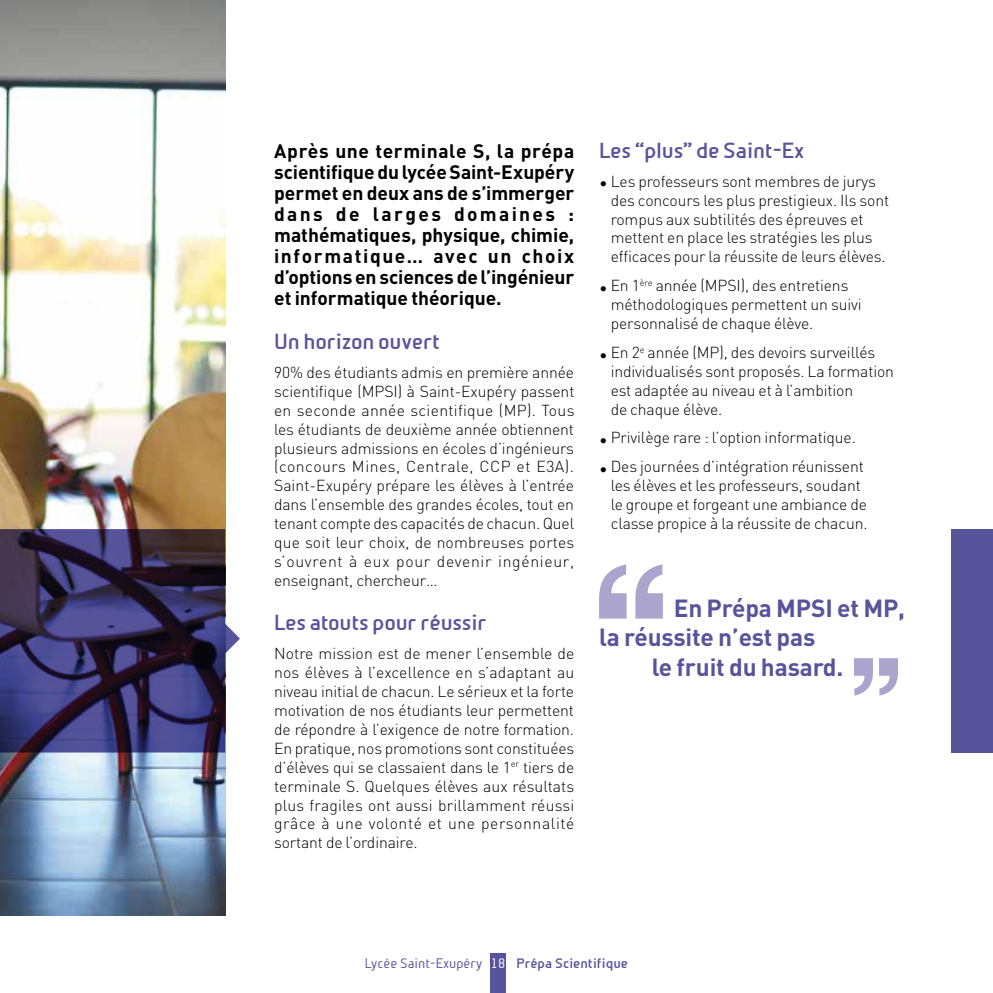
<style>
.page{position:relative;width:993px;height:993px;background:#fff}
.page>*{position:absolute;margin:0;border:0;box-sizing:border-box;transform-origin:0 0}
.t1{font:700 24.5px "DIN";letter-spacing:-.005em;color:#58549c}
.t2{font:700 21px "Beta Sans";letter-spacing:-.005em;color:#58549c}
.t3{font:700 19.25px/21px "DIN";letter-spacing:-.005em;color:#000;text-align:justify}
.t4{font:300 15.75px/18.9px "DIN";letter-spacing:-.01em;color:#000}
.t5{font:13.12px "Beta Sans Norm";color:#58549c}
.s1{color:#fff}
.s2{font-family:"Beta Sans";font-weight:700}
</style>
<div class="page">
<div style="left:490px;top:952px;width:16px;height:40px;background:#58549c"></div>
<img style="left:0;top:0;width:225px;height:914px">
<hr style="left:992px;top:436px;width:1px;height:478px;background:#e3e4e4">
<div style="left:951px;top:529px;width:41px;height:223px;background:#58549c"></div>
<svg style="left:0;top:529px;width:240px;height:223px;background:#413b64"></svg>
<svg style="left:599px;top:564px;width:63px;height:54px"></svg>
<svg style="left:854px;top:658px;width:43px;height:37px"></svg>
<p class="t3" style="left:274px;top:139px;width:301px">Après une terminale S, la prépa scientifique du lycée Saint-Exupéry permet en deux ans de s’immerger dans de larges domaines : mathématiques, physique, chimie, informatique… avec un choix d’options en sciences de l’ingénieur et informatique théorique.</p>
<h2 class="t2" style="left:274px;top:329px;width:167px">Un horizon ouvert</h2>
<p class="t4" style="left:274px;top:362px;width:302px;text-align:justify">90% des étudiants admis en première année scientifique (MPSI) à Saint-Exupéry passent en seconde année scientifique (MP). Tous les étudiants de deuxième année obtiennent plusieurs admissions en écoles d’ingénieurs (concours Mines, Centrale, CCP et E3A).<br>Saint-Exupéry prépare les élèves à l’entrée dans l’ensemble des grandes écoles, tout en tenant compte des capacités de chacun. Quel que soit leur choix, de nombreuses portes s’ouvrent à eux pour devenir ingénieur, enseignant, chercheur…</p>
<h2 class="t2" style="left:274px;top:610px;width:214px">Les atouts pour réussir</h2>
<p class="t4" style="left:274px;top:643px;width:302px;text-align:justify">Notre mission est de mener l’ensemble de nos élèves à l’excellence en s’adaptant au niveau initial de chacun. Le sérieux et la forte motivation de nos étudiants leur permettent de répondre à l’exigence de notre formation.<br>En pratique, nos promotions sont constituées d’élèves qui se classaient dans le 1<sup>er</sup> tiers de terminale S. Quelques élèves aux résultats plus fragiles ont aussi brillamment réussi grâce à une volonté et une personnalité sortant de l’ordinaire.</p>
<h2 class="t2" style="left:599px;top:138px;width:206px">Les “plus” de Saint-Ex</h2>
<p class="t4" style="left:610px;top:171px;width:280px;text-indent:-12px">• Les professeurs sont membres de jurys des concours les plus prestigieux. Ils sont rompus aux subtilités des épreuves et mettent en place les stratégies les plus efficaces pour la réussite de leurs élèves.</p>
<p class="t4" style="left:610px;top:276px;width:252px;text-indent:-12px">• En 1<sup>ère</sup> année (MPSI), des entretiens méthodologiques permettent un suivi personnalisé de chaque élève.</p>
<p class="t4" style="left:610px;top:342px;width:285px;text-indent:-12px">• En 2<sup>e</sup> année (MP), des devoirs surveillés individualisés sont proposés. La formation est adaptée au niveau et à l’ambition<br>de chaque élève.</p>
<p class="t4" style="left:599px;top:428px;width:258px">• Privilège rare : l’option informatique.</p>
<p class="t4" style="left:610px;top:457px;width:258px;text-indent:-12px">• Des journées d’intégration réunissent les élèves et les professeurs, soudant le groupe et forgeant une ambiance de classe propice à la réussite de chacun.</p>
<h1 class="t1" style="left:673px;top:592px;width:233px">En Prépa MPSI et MP,</h1>
<h1 class="t1" style="left:599px;top:621px;width:218px">la réussite n’est pas</h1>
<h1 class="t1" style="left:651px;top:650px;width:193px">le fruit du hasard.</h1>
<p class="t5" style="left:365px;top:955px;width:264px">Lycée Saint-Exupéry <span class="s1">18</span> <span class="s2">Prépa Scientifique</span></p>
</div>
